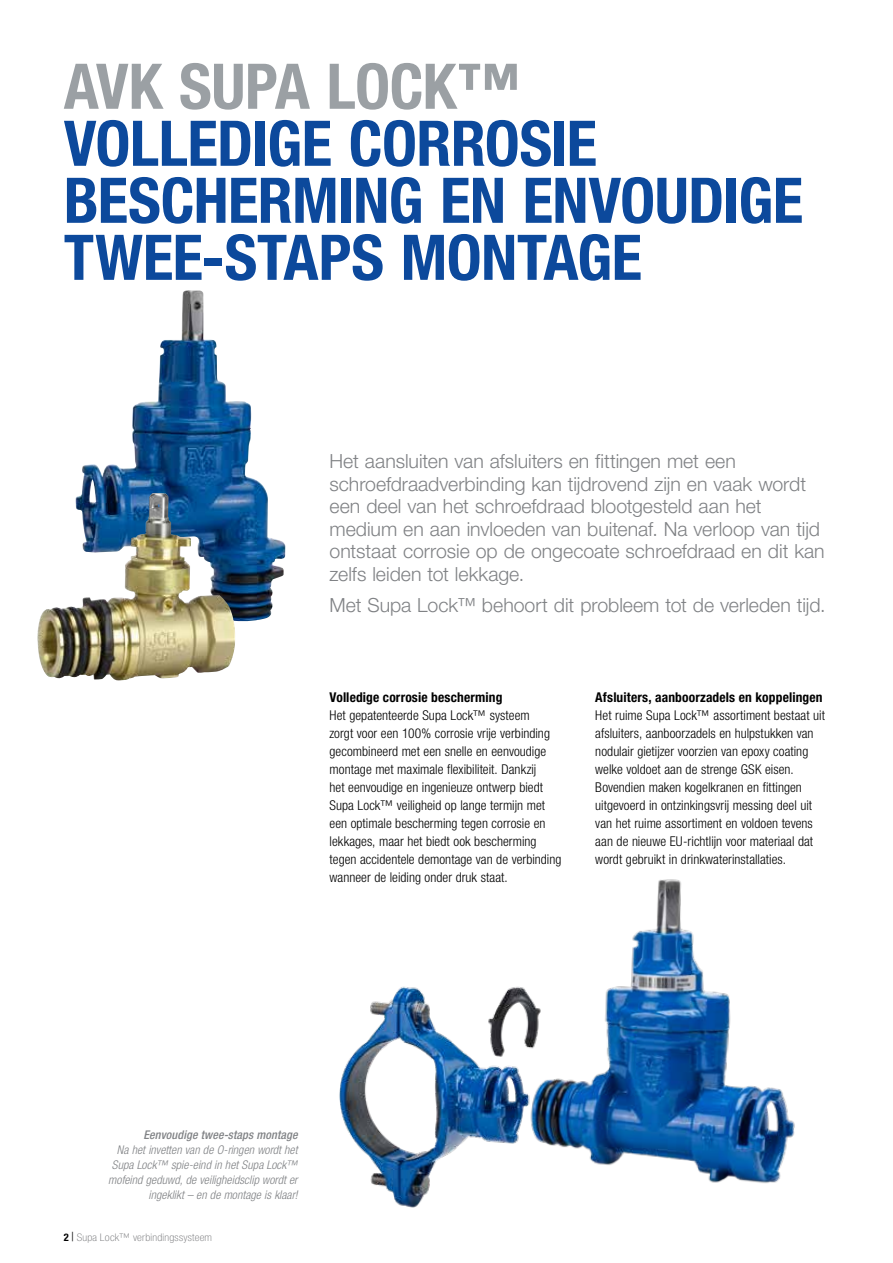
<style>
.page{position:relative;width:893px;height:1263px;background:#fff}
.page>*{position:absolute;margin:0;border:0;box-sizing:border-box;transform-origin:0 0}
.t1{font:700 condensed 63px/57px "Helvetica Neue LT Pro";letter-spacing:-.01em;color:#0c499c}
.t2{font:700 condensed 63px "Helvetica Neue LT Pro";letter-spacing:-.01em;color:#9ba0a4}
.t3{font:300 19.5px/22.5px "Helvetica Neue LT Pro";color:#808285}
.t4{font:300 condensed 13.5px/18px "Helvetica Neue LT Pro";letter-spacing:.005em;color:#000}
.t5{font:700 condensed 13.5px "Helvetica Neue LT Pro";letter-spacing:.01em;color:#000}
.t6{font:italic 300 condensed 12px/15px "Helvetica Neue LT Pro";letter-spacing:.005em;color:#808285;text-align:right}
.t7{font:italic 500 condensed 12px "Helvetica Neue LT Pro";letter-spacing:.01em;color:#808285}
.t8{font:100 condensed 10.5px "Helvetica Neue LT Pro";letter-spacing:.02em;color:#6d6e71;scale:1.1 1}
.s1{font-weight:700;color:#000}
.s2{font-family:"Times New Roman";font-weight:700;font-stretch:normal;color:#000}
</style>
<div class="page">
<img style="left:82px;top:290px;width:203px;height:332px">
<img style="left:37px;top:493px;width:198px;height:188px">
<img style="left:339px;top:986px;width:186px;height:222px">
<img style="left:525px;top:879px;width:270px;height:305px">
<h1 class="t2" style="left:64px;top:48px;width:457px">AVK SUPA LOCK™</h1>
<h1 class="t1" style="left:64px;top:114px;width:741px">VOLLEDIGE CORROSIE<br>BESCHERMING EN ENVOUDIGE<br>TWEE-STAPS MONTAGE</h1>
<p class="t3" style="left:330px;top:449px;width:497px">Het aansluiten van afsluiters en fittingen met een schroefdraadverbinding kan tijdrovend zijn en vaak wordt een deel van het schroefdraad blootgesteld aan het medium en aan invloeden van buitenaf. Na verloop van tijd ontstaat corrosie op de ongecoate schroefdraad en dit kan zelfs leiden tot lekkage.</p>
<h2 class="t3" style="left:330px;top:593px;width:498px">Met Supa Lock™ behoort dit probleem tot de verleden tijd.</h2>
<p class="t5" style="left:330px;top:689px;width:174px">Volledige corrosie bescherming</p>
<p class="t4" style="left:330px;top:706px;width:233px">Het gepatenteerde Supa Lock™ systeem<br>zorgt voor een 100% corrosie vrije verbinding gecombineerd met een snelle en eenvoudige montage met maximale flexibiliteit. Dankzij<br>het eenvoudige en ingenieuze ontwerp biedt Supa Lock™ veiligheid op lange termijn met een optimale bescherming tegen corrosie en lekkages, maar het biedt ook bescherming tegen accidentele demontage van de verbinding wanneer de leiding onder druk staat.</p>
<p class="t5" style="left:595px;top:689px;width:229px">Afsluiters, aanboorzadels en koppelingen</p>
<p class="t4" style="left:595px;top:706px;width:231px">Het ruime Supa Lock™ assortiment bestaat uit afsluiters, aanboorzadels en hulpstukken van nodulair gietijzer voorzien van epoxy coating welke voldoet aan de strenge GSK eisen.<br>Bovendien maken kogelkranen en fittingen uitgevoerd in ontzinkingsvrij messing deel uit van het ruime assortiment en voldoen tevens aan de nieuwe EU-richtlijn voor materiaal dat wordt gebruikt in drinkwaterinstallaties.</p>
<p class="t7" style="left:143px;top:1128px;width:156px">Eenvoudige twee-staps montage</p>
<p class="t6" style="left:108px;top:1143px;width:191px">Na het invetten van de O-ringen wordt het Supa Lock™ spie-eind in het Supa Lock™ mofeind geduwd, de veiligheidsclip wordt er ingeklikt – en de montage is klaar!</p>
<p class="t8" style="left:64px;top:1231px;width:136px"><span class="s1">2</span> <span class="s2">|</span> Supa Lock™ verbindingssysteem</p>
</div>
